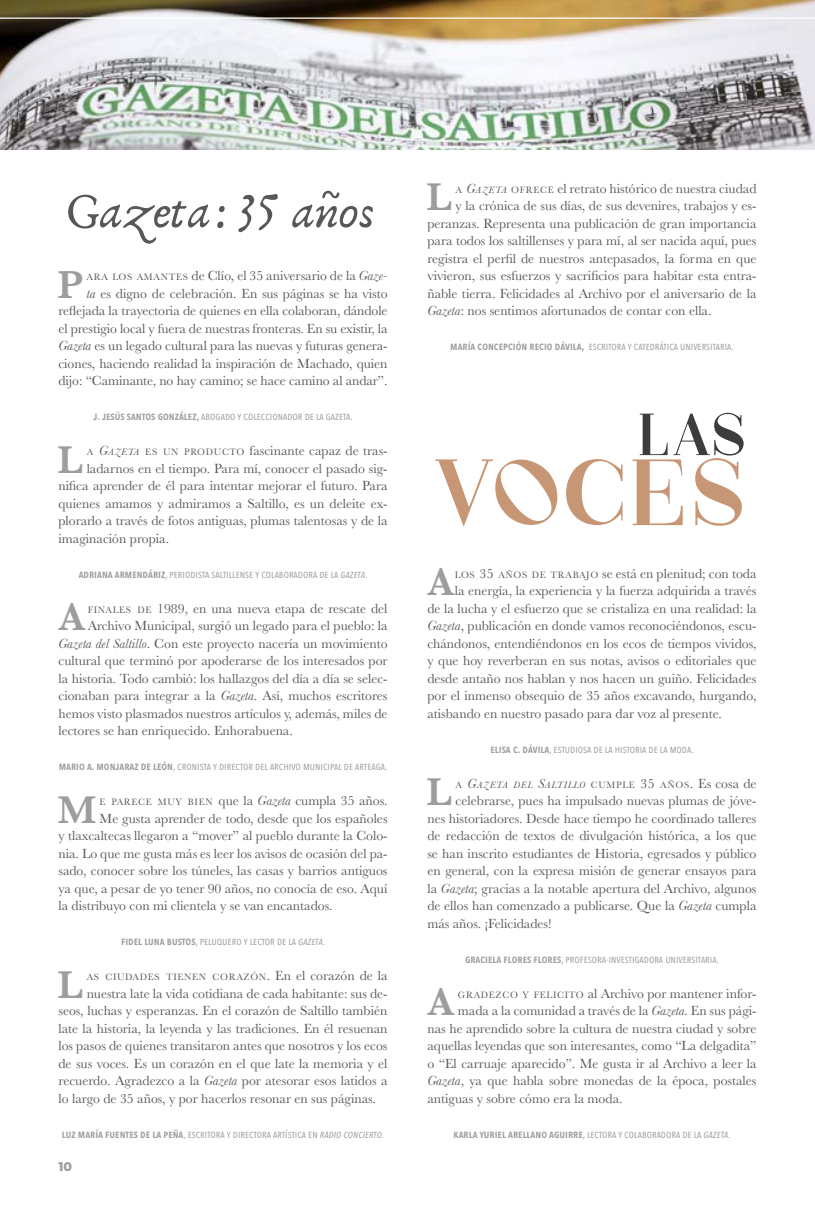
<style>
.page{position:relative;width:815px;height:1205px;background:#fff}
.page>*{position:absolute;margin:0;border:0;box-sizing:border-box;transform-origin:0 0}
.t1{font:95px "Love";letter-spacing:-.015em;color:#c79674}
.t2{font:60px "Love";color:#3c3c3b}
.t3{font:51.25px "Anaktoria";color:#575756}
.t4{font:600 40.12px "Baskerville";color:#9d9d9c}
.t5{font:13.75px/17.5px "Baskerville";color:#575756;text-align:justify}
.t6{font:800 12.5px "Montserrat";color:#9d9d9c}
.t7{font:condensed 11.25px "Avenir Next LT Pro";color:#9d9d9c}
.t8{font:600 condensed 11.25px "Avenir Next LT Pro";color:#9d9d9c}
.t9{font:9.62px "Baskerville";letter-spacing:.07em;color:#575756}
.t10{font:italic 9.62px "Baskerville";letter-spacing:.07em;color:#575756}
.s1{font-size:9.62px}
.s2{font-style:italic}
.s3{font-weight:600}
.s4{font-style:italic;font-size:9.62px}
.s5{font-size:13.75px}
.s6{font-style:inherit}
.s7{font-style:normal}
.s8{font-style:normal;font-size:13.75px}
.s9{font-weight:400}
.s10{font-weight:400;font-style:italic}
</style>
<div class="page">
<img style="left:0;top:0;width:815px;height:150px">
<hr style="left:0;top:18px;width:815px;height:1px;background:#fff">
<h3 class="t3" style="left:66px;top:180px;width:311px">Gazeta: 35 años</h3>
<h3 class="t4" style="left:57px;top:256px;width:27px">P</h3>
<p class="t5" style="left:58px;top:267px;width:331px;text-align:right"><span class="s1">ARA LOS AMANTES</span> de Clío, el 35 aniversario de la <span class="s2">Gaze-<br>ta</span> es digno de celebración. En sus páginas se ha visto reflejada la trayectoria de quienes en ella colaboran, dándole el prestigio local y fuera de nuestras fronteras. En su existir, la <span class="s2">Gazeta</span> es un legado cultural para las nuevas y futuras genera&shy;ciones, haciendo realidad la inspiración de Machado, quien dijo: “Caminante, no hay camino; se hace camino al andar”.</p>
<p class="t7" style="left:93px;top:409px;width:261px"><span class="s3">j. jesús santos gonzález,</span> abogado y coleccionador de la gazeta.</p>
<h3 class="t4" style="left:58px;top:431px;width:27px">L</h3>
<p class="t5" style="left:87px;top:442px;width:302px"><span class="s1">A</span> <span class="s2">G</span><span class="s4">AZETA</span> <span class="s1">ES UN PRODUCTO</span> fascinante capaz de tras-</p>
<p class="t5" style="left:87px;top:460px;width:302px">ladarnos en el tiempo. Para mí, conocer el pasado sig-</p>
<p class="t5" style="left:58px;top:477px;width:331px">nifica aprender de él para intentar mejorar el futuro. Para</p>
<p class="t5" style="left:58px;top:495px;width:331px">quienes amamos y admiramos a Saltillo, es un deleite ex-</p>
<p class="t5" style="left:58px;top:512px;width:331px">plorarlo a través de fotos antiguas, plumas talentosas y de la</p>
<p class="t5" style="left:58px;top:530px;width:112px">imaginación propia.</p>
<p class="t7" style="left:79px;top:567px;width:290px"><span class="s3">adriana armendáriz</span>, periodista saltillense y colaboradora de la <span class="s2">gazeta</span>.</p>
<h3 class="t4" style="left:58px;top:589px;width:29px">A</h3>
<p class="t5" style="left:88px;top:600px;width:301px"><span class="s1">FINALES DE</span> 1989, en una nueva etapa de rescate del</p>
<p class="t5" style="left:88px;top:617px;width:301px">Archivo Municipal, surgió un legado para el pueblo: la</p>
<p class="t5" style="left:58px;top:635px;width:331px"><span class="s2">Gazeta del Saltillo</span>. Con este proyecto nacería un movimiento</p>
<p class="t5" style="left:58px;top:652px;width:331px">cultural que terminó por apoderarse de los interesados por</p>
<p class="t5" style="left:58px;top:670px;width:331px">la historia. Todo cambió: los hallazgos del día a día se selec-</p>
<p class="t5" style="left:58px;top:687px;width:331px">cionaban para integrar a la <span class="s2">Gazeta</span>. Así, muchos escritores</p>
<p class="t5" style="left:58px;top:705px;width:331px">hemos visto plasmados nuestros artículos y, además, miles de</p>
<p class="t5" style="left:58px;top:722px;width:236px">lectores se han enriquecido. Enhorabuena.</p>
<p class="t7" style="left:59px;top:759px;width:330px"><span class="s3">mario a. monjaraz de león</span>, cronista y director del archivo municipal de arteaga.</p>
<h3 class="t4" style="left:57px;top:781px;width:40px">M</h3>
<p class="t5" style="left:100px;top:792px;width:289px"><span class="s1">E PARECE MUY BIEN</span> que la <span class="s2">Gazeta</span> cumpla 35 años.</p>
<p class="t5" style="left:100px;top:810px;width:289px">Me gusta aprender de todo, desde que los españoles</p>
<p class="t5" style="left:58px;top:827px;width:331px">y tlaxcaltecas llegaron a “mover” al pueblo durante la Colo-</p>
<p class="t5" style="left:58px;top:845px;width:331px">nia. Lo que me gusta más es leer los avisos de ocasión del pa-</p>
<p class="t5" style="left:58px;top:862px;width:331px">sado, conocer sobre los túneles, las casas y barrios antiguos</p>
<p class="t5" style="left:58px;top:880px;width:331px">ya que, a pesar de yo tener 90 años, no conocía de eso. Aquí</p>
<p class="t5" style="left:58px;top:897px;width:275px">la distribuyo con mi clientela y se van encantados.</p>
<p class="t7" style="left:121px;top:934px;width:206px"><span class="s3">fidel luna bustos</span>, peluquero y lector de la <span class="s2">gazeta</span>.</p>
<h3 class="t4" style="left:58px;top:956px;width:27px">L</h3>
<p class="t9" style="left:87px;top:971px;width:302px">AS CIUDADES TIENEN CORAZÓN<span class="s5">. En el corazón de la</span></p>
<p class="t5" style="left:58px;top:985px;width:331px;text-indent:28px">nuestra late la vida cotidiana de cada habitante: sus de&shy;seos, luchas y esperanzas. En el corazón de Saltillo también late la historia, la leyenda y las tradiciones. En él resuenan los pasos de quienes transitaron antes que nosotros y los ecos de sus voces. Es un corazón en el que late la memoria y el recuerdo. Agradezco a la <span class="s2">Gazeta</span> por atesorar esos latidos a lo largo de 35 años, y por hacerlos resonar en sus páginas.</p>
<p class="t7" style="left:62px;top:1127px;width:324px"><span class="s3">luz maría fuentes de la peña</span>, escritora y directora artística en <span class="s2">radio concierto.</span></p>
<p class="t6" style="left:58px;top:1157px;width:15px">10</p>
<h3 class="t4" style="left:426px;top:169px;width:27px">L</h3>
<p class="t5" style="left:456px;top:180px;width:302px"><span class="s1">A</span> <span class="s2">G</span><span class="s4">AZETA</span> <span class="s1">OFRECE</span> el retrato histórico de nuestra ciudad</p>
<p class="t5" style="left:456px;top:197px;width:302px">y la crónica de sus días, de sus devenires, trabajos y es-</p>
<p class="t5" style="left:427px;top:215px;width:331px">peranzas. Representa una publicación de gran importancia</p>
<p class="t5" style="left:427px;top:232px;width:331px">para todos los saltillenses y para mí, al ser nacida aquí, pues</p>
<p class="t5" style="left:427px;top:250px;width:331px">registra el perfil de nuestros antepasados, la forma en que</p>
<p class="t5" style="left:427px;top:267px;width:331px">vivieron, sus esfuerzos y sacrificios para habitar esta entra-</p>
<p class="t5" style="left:427px;top:285px;width:331px">ñable tierra. Felicidades al Archivo por el aniversario de la</p>
<p class="t5" style="left:427px;top:302px;width:286px"><span class="s2">Gazeta</span>: nos sentimos afortunados de contar con ella.</p>
<p class="t7" style="left:450px;top:339px;width:285px"><span class="s3">maría concepción recio dávila,</span> escritora y catedrática universitaria.</p>
<h2 class="t2" style="left:636px;top:413px;width:112px">LAS</h2>
<h1 class="t1" style="left:435px;top:458px;width:313px">VOCES</h1>
<h3 class="t4" style="left:427px;top:554px;width:29px">A</h3>
<p class="t5" style="left:455px;top:565px;width:303px"><span class="s1">LOS</span> <span class="s6">35</span> <span class="s1">AÑOS DE TRABAJO</span> se está en plenitud; con toda</p>
<p class="t5" style="left:455px;top:582px;width:303px">la energía, la experiencia y la fuerza adquirida a través</p>
<p class="t5" style="left:427px;top:600px;width:331px">de la lucha y el esfuerzo que se cristaliza en una realidad: la</p>
<p class="t5" style="left:427px;top:617px;width:331px"><span class="s2">Gazeta</span>, publicación en donde vamos reconociéndonos, escu-</p>
<p class="t5" style="left:427px;top:635px;width:331px">chándonos, entendiéndonos en los ecos de tiempos vividos,</p>
<p class="t5" style="left:427px;top:652px;width:331px">y que hoy reverberan en sus notas, avisos o editoriales que</p>
<p class="t5" style="left:427px;top:670px;width:331px">desde antaño nos hablan y nos hacen un guiño. Felicidades</p>
<p class="t5" style="left:427px;top:687px;width:331px">por el inmenso obsequio de 35 años excavando, hurgando,</p>
<p class="t5" style="left:427px;top:705px;width:296px">atisbando en nuestro pasado para dar voz al presente.</p>
<p class="t7" style="left:490px;top:742px;width:205px"><span class="s3">elisa c. dávila</span>, estudiosa de la historia de la moda.</p>
<h3 class="t4" style="left:426px;top:764px;width:27px">L</h3>
<p class="t10" style="left:456px;top:778px;width:302px"><span class="s7">A</span> <span class="s5">G</span>AZETA DEL <span class="s5">S</span>ALTILLO <span class="s7">CUMPLE</span> <span class="s8">35</span> <span class="s7">AÑOS</span><span class="s8">.</span> <span class="s8">Es cosa de</span></p>
<p class="t5" style="left:427px;top:792px;width:331px;text-indent:28px">celebrarse, pues ha impulsado nuevas plumas de jóve&shy;nes historiadores. Desde hace tiempo he coordinado talleres de redacción de textos de divulgación histórica, a los que se han inscrito estudiantes de Historia, egresados y público en general, con la expresa misión de generar ensayos para la <span class="s2">Gazeta</span>; gracias a la notable apertura del Archivo, algunos de ellos han comenzado a publicarse. Que la <span class="s2">Gazeta</span> cumpla más años. ¡Felicidades!</p>
<p class="t7" style="left:465px;top:952px;width:255px"><span class="s3">graciela flores flores</span>, profesora-investigadora universitaria.</p>
<h3 class="t4" style="left:427px;top:974px;width:29px">A</h3>
<p class="t5" style="left:458px;top:985px;width:300px"><span class="s1">GRADEZCO Y FELICITO</span> al Archivo por mantener infor-</p>
<p class="t5" style="left:458px;top:1002px;width:300px">mada a la comunidad a través de la <span class="s2">Gazeta</span>. En sus pági-</p>
<p class="t5" style="left:427px;top:1020px;width:331px">nas he aprendido sobre la cultura de nuestra ciudad y sobre</p>
<p class="t5" style="left:427px;top:1037px;width:331px">aquellas leyendas que son interesantes, como “La delgadita”</p>
<p class="t5" style="left:427px;top:1055px;width:331px">o “El carruaje aparecido”. Me gusta ir al Archivo a leer la</p>
<p class="t5" style="left:427px;top:1072px;width:331px"><span class="s2">Gazeta</span>, ya que habla sobre monedas de la época, postales</p>
<p class="t5" style="left:427px;top:1090px;width:197px">antiguas y sobre cómo era la moda.</p>
<p class="t8" style="left:454px;top:1127px;width:278px">karla yuriel arellano aguirre<span class="s9">, lectora y colaboradora de la</span> <span class="s10">gazeta.</span></p>
</div>
